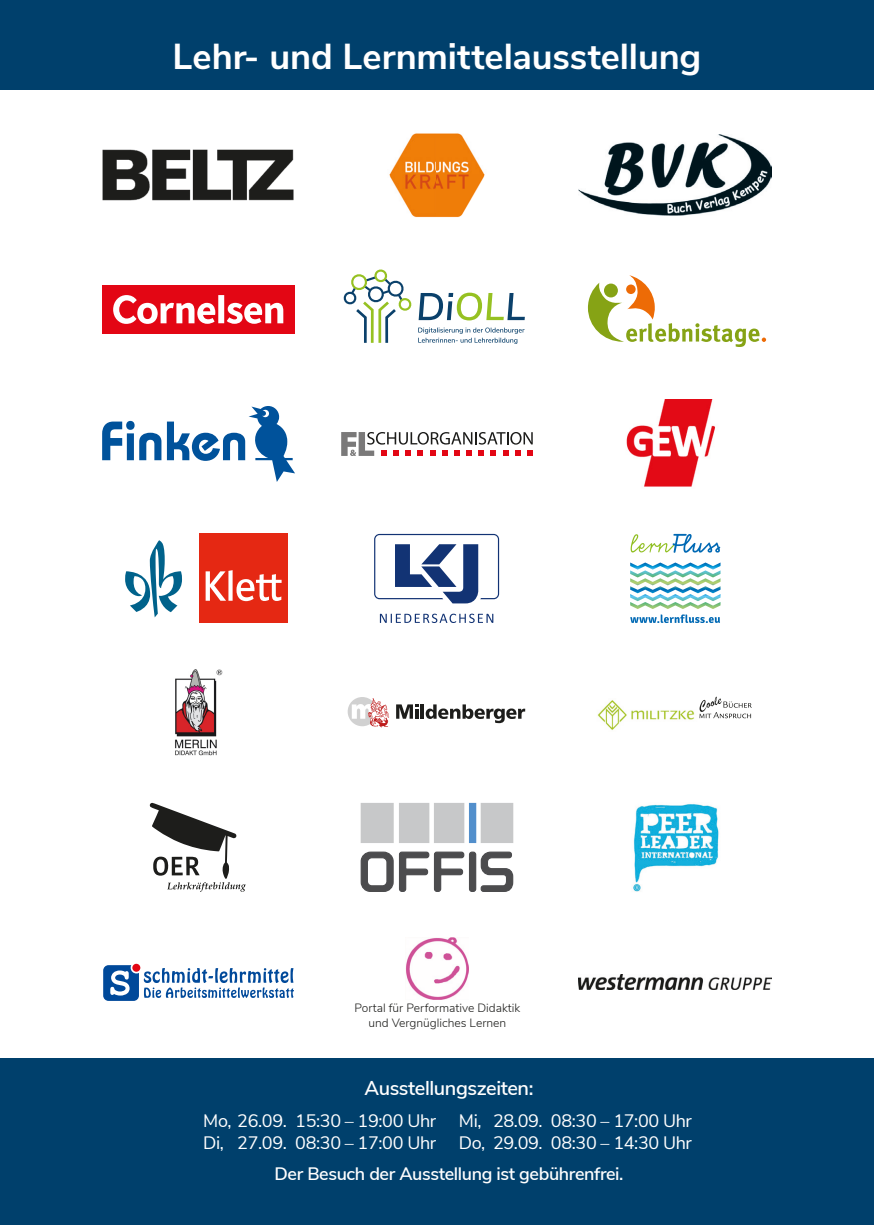
<style>
.page{position:relative;width:874px;height:1225px;background:#fff}
.page>*{position:absolute;margin:0;border:0;box-sizing:border-box;transform-origin:0 0}
.t1{font:700 36px "Nunito Sans";letter-spacing:-.005em;color:#fff}
.t2{font:600 20px "Nunito Sans";letter-spacing:-.02em;color:#fff}
.t3{font:18px/22px "Nunito Sans";letter-spacing:-.02em;color:#fff}
.t4{font:600 18px "Nunito Sans";letter-spacing:-.02em;color:#fff}
.t5{font:300 12px/14.4px "Nunito Sans";color:#1d1d1b;text-align:center}
</style>
<div class="page">
<div style="left:0;top:1058px;width:873px;height:167px;background:#00406c"></div>
<div style="left:0;top:0;width:873px;height:89px;background:#00406c"></div>
<img style="left:578px;top:134px;width:193px;height:82px">
<div style="left:102px;top:285px;width:192px;height:48px;background:#e30614"></div>
<svg style="left:113px;top:295px;width:170px;height:29px"></svg>
<svg style="left:102px;top:421px;width:59px;height:39px"></svg>
<svg style="left:167px;top:406px;width:128px;height:76px"></svg>
<img style="left:175px;top:669px;width:48px;height:87px">
<svg style="left:341px;top:432px;width:191px;height:24px"></svg>
<div style="left:198px;top:534px;width:89px;height:89px;background:#e52813"></div>
<svg style="left:205px;top:570px;width:76px;height:31px"></svg>
<svg style="left:125px;top:540px;width:57px;height:77px"></svg>
<svg style="left:103px;top:965px;width:191px;height:36px"></svg>
<img style="left:578px;top:974px;width:193px;height:16px">
<svg style="left:587px;top:275px;width:178px;height:72px"></svg>
<img style="left:626px;top:399px;width:89px;height:88px">
<svg style="left:630px;top:534px;width:90px;height:19px"></svg>
<svg style="left:630px;top:562px;width:90px;height:61px"></svg>
<svg style="left:396px;top:704px;width:22px;height:14px"></svg>
<hr style="left:420px;top:704px;width:4px;height:14px;background:#1d1d1b">
<svg style="left:425px;top:704px;width:100px;height:19px"></svg>
<svg style="left:347px;top:697px;width:30px;height:29px"></svg>
<svg style="left:351px;top:698px;width:38px;height:29px"></svg>
<img style="left:597px;top:700px;width:98px;height:30px">
<svg style="left:699px;top:696px;width:52px;height:22px"></svg>
<div style="left:469px;top:852px;width:6px;height:39px;background:#4c4c4e;border-radius:2px"></div>
<div style="left:468px;top:851px;width:8px;height:41px;border:1px solid #4c4c4e;border-radius:2px"></div>
<svg style="left:480px;top:851px;width:33px;height:41px"></svg>
<svg style="left:360px;top:851px;width:104px;height:41px"></svg>
<svg style="left:360px;top:803px;width:33px;height:40px"></svg>
<svg style="left:399px;top:803px;width:114px;height:40px;background:#c6cacf"></svg>
<img style="left:633px;top:804px;width:86px;height:88px">
<svg style="left:150px;top:803px;width:96px;height:89px"></svg>
<svg style="left:343px;top:269px;width:181px;height:75px"></svg>
<svg style="left:374px;top:534px;width:125px;height:69px"></svg>
<svg style="left:379px;top:613px;width:114px;height:10px"></svg>
<img style="left:406px;top:937px;width:62px;height:62px">
<img style="left:102px;top:149px;width:192px;height:52px">
<img style="left:389px;top:133px;width:96px;height:85px">
<h1 class="t1" style="left:172px;top:31px;width:530px">Lehr- und Lernmittelausstellung</h1>
<p class="t5" style="left:354px;top:1000px;width:167px">Portal für Performative Didaktik und Vergnügliches Lernen</p>
<p class="t2" style="left:364px;top:1073px;width:170px">Ausstellungszeiten:</p>
<p class="t3" style="left:203px;top:1109px;width:234px">Mo, 26.09. 15:30 – 19:00 Uhr<br>Di, 27.09. 08:30 – 17:00 Uhr</p>
<p class="t3" style="left:458px;top:1109px;width:234px">Mi, 28.09. 08:30 – 17:00 Uhr<br>Do, 29.09. 08:30 – 14:30 Uhr</p>
<p class="t4" style="left:274px;top:1160px;width:350px">Der Besuch der Ausstellung ist gebührenfrei.</p>
</div>
